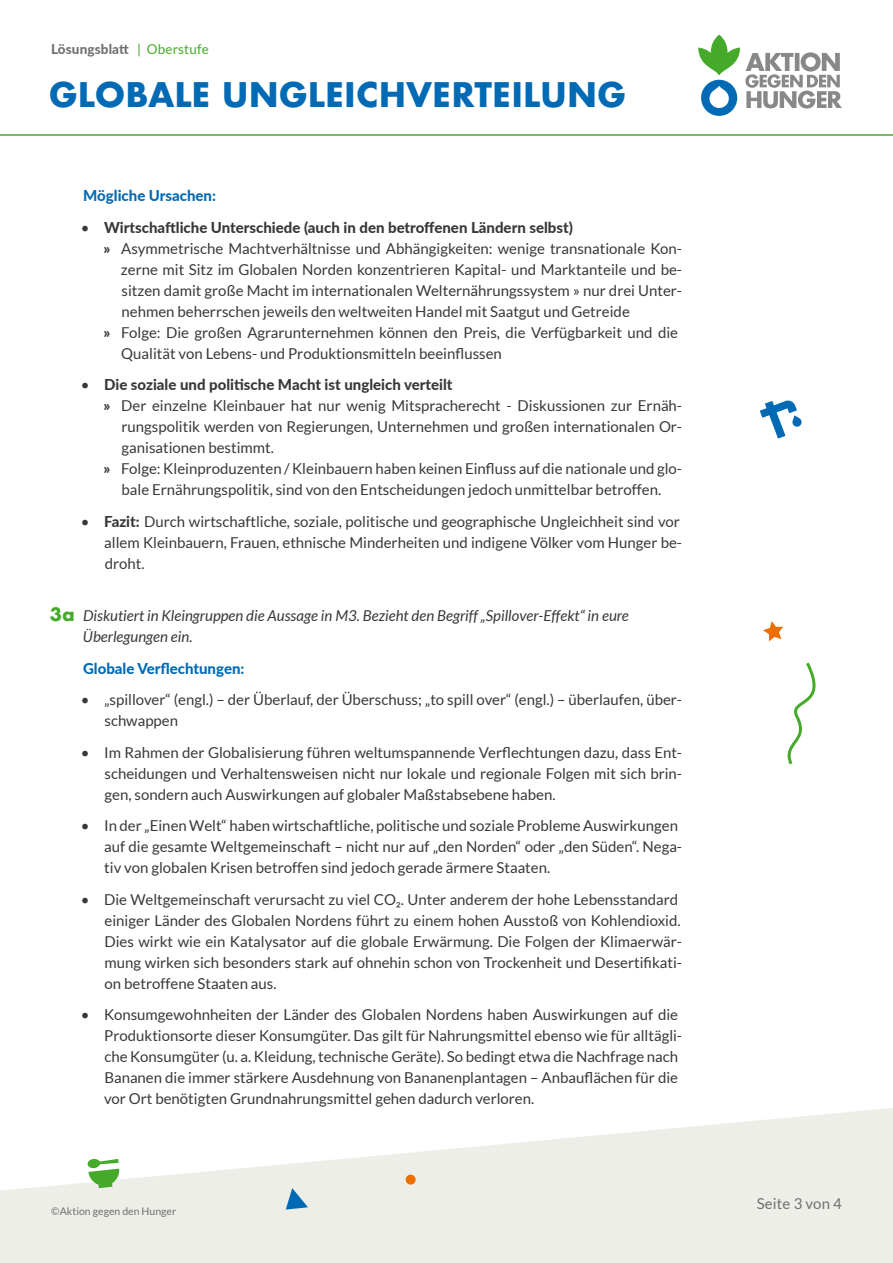
<style>
.page{position:relative;width:893px;height:1263px;background:#fff}
.page>*{position:absolute;margin:0;border:0;box-sizing:border-box;transform-origin:0 0}
.t1{font:700 33px "Futura";color:#006ab5}
.t2{font:700 18px "Futura";color:#45aa29}
.Aufzählung{font:15px/21px "Lato";color:#383937}
.t3{font:800 15px "Lato";color:#383937}
.aufgaben{font:italic 15px/21px "Lato";color:#383937}
.aufgaben-2{font:800 15px "Lato";color:#006ab5}
.t4{font:15px "Lato";letter-spacing:.01em;color:#6f7070}
.t5{font:800 13.5px "Lato";letter-spacing:.01em;color:#6f7070}
.t6{font:10.5px "Lato";color:#6f7070}
.s1{font-weight:400;color:#45aa29}
.s2{font-weight:400}
.s3{font-weight:800}
</style>
<div class="page">
<svg style="left:0;top:1108px;width:893px;height:155px;fill:#eeeee9"></svg>
<svg style="left:698px;top:35px;width:144px;height:81px"></svg>
<hr style="left:0;top:134px;width:893px;height:2px;background:#45aa29">
<svg style="left:87px;top:1159px;width:33px;height:29px"></svg>
<svg style="left:286px;top:1188px;width:22px;height:21px"></svg>
<svg style="left:405px;top:1174px;width:11px;height:11px"></svg>
<svg style="left:763px;top:621px;width:20px;height:20px"></svg>
<svg style="left:760px;top:400px;width:42px;height:39px"></svg>
<svg style="left:787px;top:662px;width:29px;height:103px"></svg>
<p class="t5" style="left:51px;top:39px;width:159px">Lösungsblatt <span class="s1">| Oberstufe</span></p>
<h1 class="t1" style="left:49px;top:71px;width:579px">GLOBALE UNGLEICHVERTEILUNG</h1>
<p class="aufgaben-2" style="left:83px;top:184px;width:134px">Mögliche Ursachen:</p>
<p class="t3" style="left:81px;top:216px;width:493px"><span class="s2">•</span> Wirtschaftliche Unterschiede (auch in den betroffenen Ländern selbst)</p>
<p class="Aufzählung" style="left:121px;top:237px;width:563px;text-align:justify;text-indent:-17px"><span class="s3">»</span> Asymmetrische Machtverhältnisse und Abhängigkeiten: wenige transnationale Kon&shy;zerne mit Sitz im Globalen Norden konzentrieren Kapital- und Marktanteile und be&shy;sitzen damit große Macht im internationalen Welternährungssystem » nur drei Unter&shy;nehmen beherrschen jeweils den weltweiten Handel mit Saatgut und Getreide</p>
<p class="Aufzählung" style="left:121px;top:321px;width:558px;text-indent:-18px"><span class="s3">»</span> Folge: Die großen Agrarunternehmen können den Preis, die Verfügbarkeit und die<br>Qualität von Lebens- und Produktionsmitteln beeinflussen</p>
<p class="t3" style="left:81px;top:373px;width:373px"><span class="s2">•</span> Die soziale und politische Macht ist ungleich verteilt</p>
<p class="Aufzählung" style="left:122px;top:395px;width:562px;text-align:justify;text-indent:-18px"><span class="s3">»</span> Der einzelne Kleinbauer hat nur wenig Mitspracherecht - Diskussionen zur Ernäh&shy;rungspolitik werden von Regierungen, Unternehmen und großen internationalen Or&shy;ganisationen bestimmt.</p>
<p class="Aufzählung" style="left:104px;top:458px;width:580px;text-align:center"><span class="s3">»</span> Folge: Kleinproduzenten / Kleinbauern haben keinen Einfluss auf die nationale und glo&shy;bale Ernährungspolitik, sind von den Entscheidungen jedoch unmittelbar betroffen.</p>
<p class="Aufzählung" style="left:104px;top:510px;width:579px;text-indent:-23px">• <span class="s3">Fazit:</span> Durch wirtschaftliche, soziale, politische und geographische Ungleichheit sind vor allem Kleinbauern, Frauen, ethnische Minderheiten und indigene Völker vom Hunger be&shy;droht.</p>
<p class="t2" style="left:50px;top:601px;width:26px">3a</p>
<p class="aufgaben" style="left:83px;top:605px;width:547px">Diskutiert in Kleingruppen die Aussage in M3. Bezieht den Begriff „Spillover-Effekt“ in eure<br>Überlegungen ein.</p>
<p class="aufgaben-2" style="left:83px;top:657px;width:163px">Globale Verflechtungen:</p>
<p class="Aufzählung" style="left:105px;top:689px;width:579px;text-indent:-24px">• „spillover“ (engl.) – der Überlauf, der Überschuss; „to spill over“ (engl.) – überlaufen, über&shy;schwappen</p>
<p class="Aufzählung" style="left:105px;top:741px;width:579px;text-align:justify;text-indent:-24px">• Im Rahmen der Globalisierung führen weltumspannende Verflechtungen dazu, dass Ent&shy;scheidungen und Verhaltensweisen nicht nur lokale und regionale Folgen mit sich brin&shy;gen, sondern auch Auswirkungen auf globaler Maßstabsebene haben.</p>
<p class="Aufzählung" style="left:104px;top:815px;width:579px;text-indent:-23px">• In der „Einen Welt“ haben wirtschaftliche, politische und soziale Probleme Auswirkungen auf die gesamte Weltgemeinschaft – nicht nur auf „den Norden“ oder „den Süden“. Nega&shy;tiv von globalen Krisen betroffen sind jedoch gerade ärmere Staaten.</p>
<p class="Aufzählung" style="left:81px;top:888px;width:599px">• Die Weltgemeinschaft verursacht zu viel CO . Unter anderem der hohe Lebensstandard</p>
<p class="Aufzählung" style="left:105px;top:902px;width:578px;line-height:12px;text-indent:291px">²<br>einiger Länder des Globalen Nordens führt zu einem hohen Ausstoß von Kohlendioxid.</p>
<p class="Aufzählung" style="left:104px;top:930px;width:579px;text-align:justify">Dies wirkt wie ein Katalysator auf die globale Erwärmung. Die Folgen der Klimaerwär&shy;mung wirken sich besonders stark auf ohnehin schon von Trockenheit und Desertifikati&shy;on betroffene Staaten aus.</p>
<p class="Aufzählung" style="left:104px;top:1004px;width:580px;text-indent:-23px">• Konsumgewohnheiten der Länder des Globalen Nordens haben Auswirkungen auf die Produktionsorte dieser Konsumgüter. Das gilt für Nahrungsmittel ebenso wie für alltägli&shy;che Konsumgüter (u. a. Kleidung, technische Geräte). So bedingt etwa die Nachfrage nach Bananen die immer stärkere Ausdehnung von Bananenplantagen – Anbauflächen für die vor Ort benötigten Grundnahrungsmittel gehen dadurch verloren.</p>
<p class="t6" style="left:51px;top:1205px;width:127px">©Aktion gegen den Hunger</p>
<p class="t4" style="left:757px;top:1195px;width:87px">Seite 3 von 4</p>
</div>
